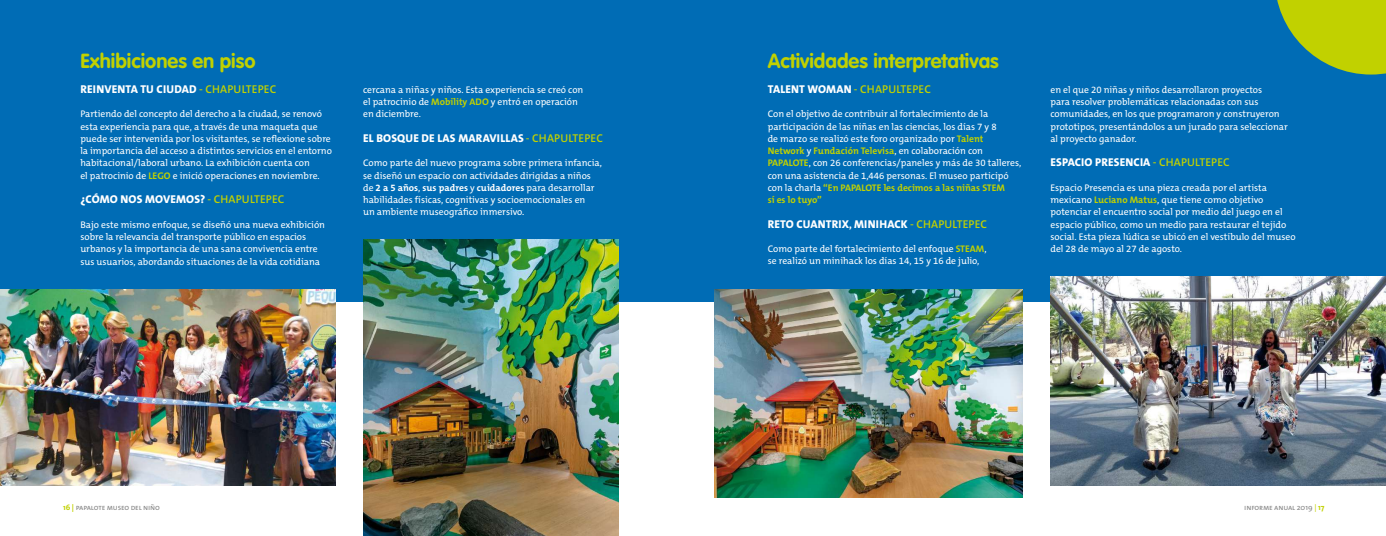
<style>
.page{position:relative;width:1386px;height:536px;background:#fff}
.page>*{position:absolute;margin:0;border:0;box-sizing:border-box;transform-origin:0 0}
.t1{font:700 20.12px "VAG Rounded";color:#c1d100}
.t2{font:800 11.38px "The Mix B W8";letter-spacing:.015em;color:#fff}
.t3{font:600 11.38px "The Mix B W6";letter-spacing:.015em;color:#c1d100}
.t4{font:9.62px/12.2px "The Mix B W5 Plain";color:#fff}
.t5{font:700 9.62px/12.2px "The Mix B W7";color:#c1d100}
.t6{font:700 9.62px "The Mix B W7";color:#fff}
.t7{font:7.88px "The Mix Regular Caps";letter-spacing:-.02em;color:#878787}
.s1{font-family:"The Mix B W6";font-weight:600;color:#c1d100}
.s2{font-family:"The Mix B W7";font-weight:700;color:#c1d100}
.s3{font-family:"The Mix B W5 Plain";font-weight:400}
.s4{font-family:"The Mix B W8";font-weight:800;color:#fff}
.s5{font-family:"The Mix B W5 Plain";font-weight:400;color:#fff}
.s6{font-size:9.62px}
.s7{font-family:"The Mix";font-weight:700;color:#c1d100}
.s8{font-family:"The Mix"}
.s9{color:#c1d100}
</style>
<div class="page">
<div style="left:0;top:0;width:1386px;height:301px;background:#006cb5"></div>
<svg style="left:1277px;top:0;width:109px;height:74px"></svg>
<img style="left:363px;top:240px;width:255px;height:296px">
<img style="left:0;top:289px;width:336px;height:196px">
<img style="left:1050px;top:276px;width:336px;height:209px">
<img style="left:714px;top:289px;width:309px;height:208px">
<h1 class="t1" style="left:80px;top:49px;width:177px">Exhibiciones en piso</h1>
<p class="t2" style="left:80px;top:82px;width:197px">REINVENTA TU CIUDAD <span class="s1">- CHAPULTEPEC</span></p>
<p class="t4" style="left:80px;top:108px;width:253px">Partiendo del concepto del derecho a la ciudad, se renovó esta experiencia para que, a través de una maqueta que puede ser intervenida por los visitantes, se reflexione sobre la importancia del acceso a distintos servicios en el entorno habitacional/laboral urbano. La exhibición cuenta con<br>el patrocinio de <span class="s2">LEGO</span> e inició operaciones en noviembre.</p>
<p class="t2" style="left:80px;top:192px;width:206px">¿CÓMO NOS MOVEMOS? <span class="s1">- CHAPULTEPEC</span></p>
<p class="t4" style="left:80px;top:218px;width:246px">Bajo este mismo enfoque, se diseñó una nueva exhibición sobre la relevancia del transporte público en espacios urbanos y la importancia de una sana convivencia entre sus usuarios, abordando situaciones de la vida cotidiana</p>
<p class="t4" style="left:363px;top:83px;width:222px">cercana a niñas y niños. Esta experiencia se creó con el patrocinio de <span class="s2">Mobility ADO</span> y entró en operación en diciembre.</p>
<p class="t2" style="left:363px;top:131px;width:241px">EL BOSQUE DE LAS MARAVILLAS <span class="s1">- CHAPULTEPEC</span></p>
<p class="t4" style="left:363px;top:157px;width:240px">Como parte del nuevo programa sobre primera infancia, se diseñó un espacio con actividades dirigidas a niños</p>
<p class="t6" style="left:363px;top:181px;width:233px"><span class="s3">de</span> 2 a 5 años<span class="s3">,</span> sus padres <span class="s3">y</span> cuidadores <span class="s3">para desarrollar</span></p>
<p class="t4" style="left:363px;top:194px;width:224px">habilidades físicas, cognitivas y socioemocionales en un ambiente museográfico inmersivo.</p>
<h1 class="t1" style="left:768px;top:49px;width:233px">Actividades interpretativas</h1>
<p class="t3" style="left:768px;top:82px;width:165px"><span class="s4">TALENT WOMAN</span> - CHAPULTEPEC</p>
<p class="t4" style="left:768px;top:108px;width:230px">Con el objetivo de contribuir al fortalecimiento de la participación de las niñas en las ciencias, los días 7 y 8 de marzo se realizó este foro organizado por <span class="s2">Talent</span></p>
<p class="t5" style="left:768px;top:145px;width:217px">Network <span class="s5">y</span> Fundación Televisa<span class="s5">, en colaboración con</span></p>
<p class="t4" style="left:768px;top:157px;width:255px"><span class="s2">PAPALOTE</span>, con 26 conferencias/paneles y más de 30 talleres, con una asistencia de 1,446 personas. El museo participó</p>
<p class="t5" style="left:768px;top:181px;width:239px"><span class="s5">con la charla</span> “En PAPALOTE les decimos a las niñas STEM sí es lo tuyo”</p>
<p class="t2" style="left:768px;top:216px;width:221px">RETO CUANTRIX<span class="s6">,</span> MINIHACK <span class="s1">- CHAPULTEPEC</span></p>
<p class="t4" style="left:768px;top:243px;width:220px">Como parte del fortalecimiento del enfoque <span class="s2">STEAM</span>, se realizó un minihack los días 14, 15 y 16 de julio,</p>
<p class="t4" style="left:1050px;top:83px;width:239px">en el que 20 niñas y niños desarrollaron proyectos<br>para resolver problemáticas relacionadas con sus comunidades, en los que programaron y construyeron prototipos, presentándolos a un jurado para seleccionar al proyecto ganador.</p>
<p class="t2" style="left:1051px;top:155px;width:181px">ESPACIO PRESENCIA <span class="s1">- CHAPULTEPEC</span></p>
<p class="t4" style="left:1050px;top:181px;width:247px">Espacio Presencia es una pieza creada por el artista mexicano <span class="s2">Luciano Matus</span>, que tiene como objetivo potenciar el encuentro social por medio del juego en el espacio público, como un medio para restaurar el tejido social. Esta pieza lúdica se ubicó en el vestíbulo del museo del 28 de mayo al 27 de agosto.</p>
<p class="t7" style="left:63px;top:500px;width:98px"><span class="s7">16 |</span> papalote museo del niño</p>
<p class="t7" style="left:1244px;top:500px;width:82px">informe anual <span class="s8">2019</span> <span class="s9">|</span> <span class="s7">17</span></p>
</div>
